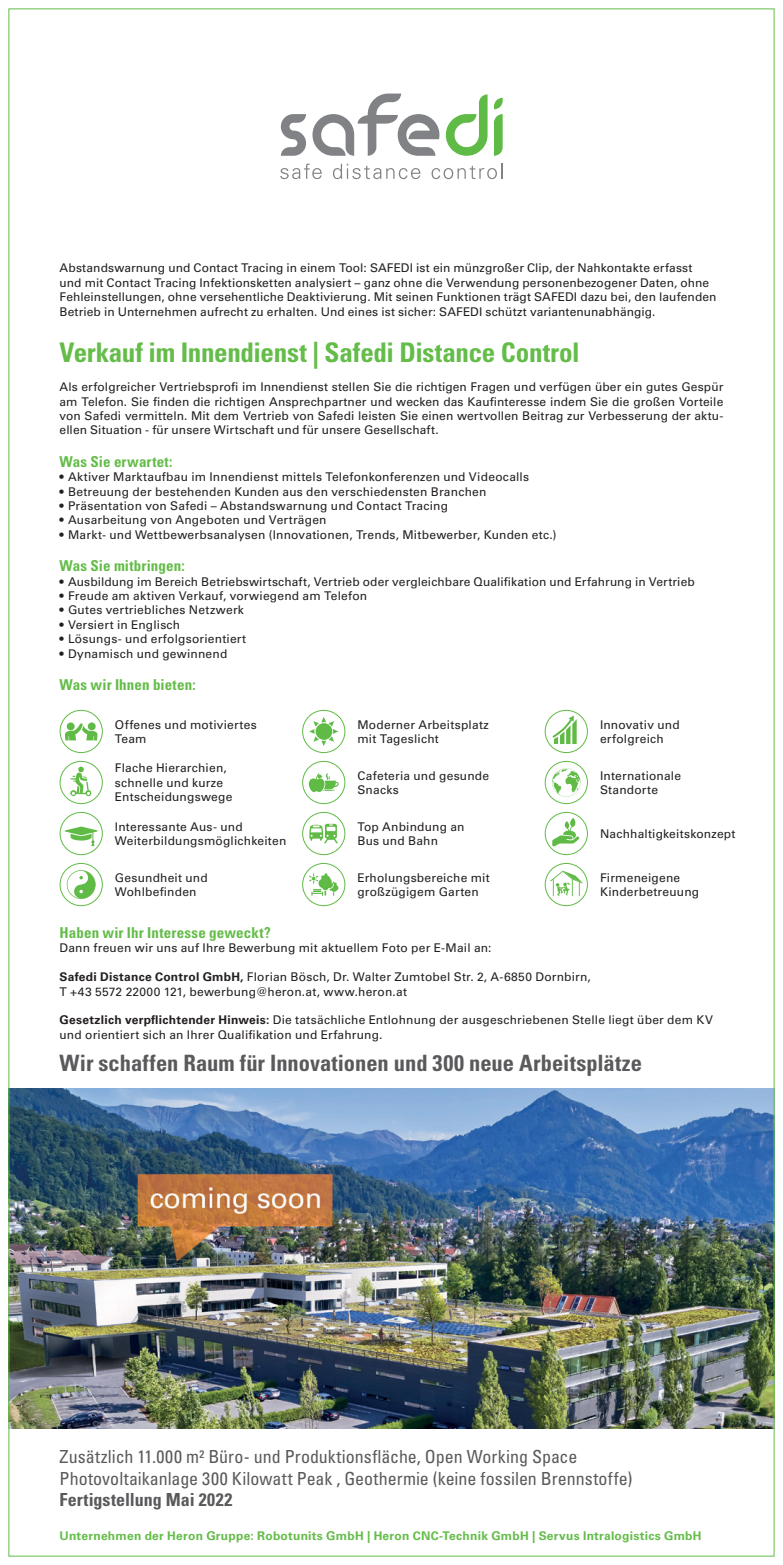
<style>
.page{position:relative;width:783px;height:1565px;background:#fff}
.page>*{position:absolute;margin:0;border:0;box-sizing:border-box;transform-origin:0 0}
.t1{font:700 condensed 27px "Univers LT Std";letter-spacing:-.01em;color:#64bc49}
.t2{font:700 condensed 22.5px "Univers LT Std";color:#5a5a5d}
.t3{font:condensed 18px/21.6px "Univers LT Std";color:#5a5a5d}
.t4{font:700 condensed 18px "Univers LT Std";letter-spacing:.005em;color:#5a5a5d}
.t5{font:700 condensed 15px "Univers LT Std";letter-spacing:.01em;color:#64bc49}
.t6{font:12px/14.4px "Univers LT Std";letter-spacing:.015em;color:#231f20}
.t7{font:700 12px "Univers LT Std";letter-spacing:.02em;color:#64bc49}
.s1{font-weight:700}
</style>
<div class="page">
<svg style="left:281px;top:114px;width:25px;height:42px"></svg>
<svg style="left:312px;top:94px;width:127px;height:62px"></svg>
<svg style="left:446px;top:94px;width:41px;height:62px"></svg>
<svg style="left:494px;top:98px;width:8px;height:58px"></svg>
<svg style="left:280px;top:164px;width:41px;height:15px"></svg>
<svg style="left:333px;top:164px;width:87px;height:15px"></svg>
<svg style="left:431px;top:164px;width:71px;height:15px"></svg>
<svg style="left:60px;top:710px;width:43px;height:43px"></svg>
<svg style="left:544px;top:863px;width:43px;height:43px"></svg>
<svg style="left:60px;top:812px;width:43px;height:43px"></svg>
<svg style="left:302px;top:710px;width:43px;height:43px"></svg>
<svg style="left:60px;top:863px;width:43px;height:43px"></svg>
<svg style="left:302px;top:812px;width:43px;height:43px"></svg>
<svg style="left:60px;top:761px;width:43px;height:43px"></svg>
<svg style="left:302px;top:863px;width:43px;height:43px"></svg>
<svg style="left:544px;top:812px;width:43px;height:43px"></svg>
<svg style="left:302px;top:761px;width:43px;height:43px"></svg>
<svg style="left:544px;top:710px;width:43px;height:43px"></svg>
<svg style="left:544px;top:761px;width:43px;height:43px"></svg>
<img style="left:11px;top:1089px;width:761px;height:340px">
<p class="t6" style="left:60px;top:261px;width:658px">Abstandswarnung und Contact Tracing in einem Tool: SAFEDI ist ein münzgroßer Clip, der Nahkontakte erfasst und mit Contact Tracing Infektionsketten analysiert – ganz ohne die Verwendung personenbezogener Daten, ohne Fehleinstellungen, ohne versehentliche Deaktivierung. Mit seinen Funktionen trägt SAFEDI dazu bei, den laufenden Betrieb in Unternehmen aufrecht zu erhalten. Und eines ist sicher: SAFEDI schützt variantenunabhängig.</p>
<h1 class="t1" style="left:60px;top:336px;width:521px">Verkauf im Innendienst | Safedi Distance Control</h1>
<p class="t6" style="left:60px;top:380px;width:665px;text-align:justify">Als erfolgreicher Vertriebsprofi im Innendienst stellen Sie die richtigen Fragen und verfügen über ein gutes Gespür am Telefon. Sie finden die richtigen Ansprechpartner und wecken das Kaufinteresse indem Sie die großen Vorteile von Safedi vermitteln. Mit dem Vertrieb von Safedi leisten Sie einen wertvollen Beitrag zur Verbesserung der aktu&shy;ellen Situation - für unsere Wirtschaft und für unsere Gesellschaft.</p>
<p class="t5" style="left:60px;top:452px;width:114px">Was Sie erwartet:</p>
<p class="t6" style="left:60px;top:470px;width:471px">• Aktiver Marktaufbau im Innendienst mittels Telefonkonferenzen und Videocalls</p>
<p class="t6" style="left:60px;top:484px;width:428px">• Betreuung der bestehenden Kunden aus den verschiedensten Branchen</p>
<p class="t6" style="left:60px;top:499px;width:390px">• Präsentation von Safedi – Abstandswarnung und Contact Tracing</p>
<p class="t6" style="left:60px;top:513px;width:268px">• Ausarbeitung von Angeboten und Verträgen</p>
<p class="t6" style="left:60px;top:527px;width:498px">• Markt- und Wettbewerbsanalysen (Innovationen, Trends, Mitbewerber, Kunden etc.)</p>
<p class="t5" style="left:60px;top:557px;width:127px">Was Sie mitbringen:</p>
<p class="t6" style="left:60px;top:574px;width:636px">• Ausbildung im Bereich Betriebswirtschaft, Vertrieb oder vergleichbare Qualifikation und Erfahrung in Vertrieb</p>
<p class="t6" style="left:60px;top:589px;width:309px">• Freude am aktiven Verkauf, vorwiegend am Telefon</p>
<p class="t6" style="left:60px;top:603px;width:186px">• Gutes vertriebliches Netzwerk</p>
<p class="t6" style="left:60px;top:617px;width:122px">• Versiert in Englisch</p>
<p class="t6" style="left:60px;top:632px;width:188px">• Lösungs- und erfolgsorientiert</p>
<p class="t6" style="left:60px;top:646px;width:169px">• Dynamisch und gewinnend</p>
<p class="t5" style="left:60px;top:675px;width:138px">Was wir Ihnen bieten:</p>
<p class="t6" style="left:115px;top:717px;width:143px">Offenes und motiviertes<br>Team</p>
<p class="t6" style="left:115px;top:761px;width:119px">Flache Hierarchien, schnelle und kurze<br>Entscheidungswege</p>
<p class="t6" style="left:357px;top:717px;width:133px">Moderner Arbeitsplatz mit Tageslicht</p>
<p class="t6" style="left:357px;top:768px;width:133px">Cafeteria und gesunde<br>Snacks</p>
<p class="t6" style="left:600px;top:717px;width:81px">Innovativ und erfolgreich</p>
<p class="t6" style="left:600px;top:768px;width:83px">Internationale<br>Standorte</p>
<p class="t6" style="left:115px;top:819px;width:173px">Interessante Aus- und<br>Weiterbildungsmöglichkeiten</p>
<p class="t6" style="left:357px;top:819px;width:109px">Top Anbindung an<br>Bus und Bahn</p>
<p class="t6" style="left:600px;top:826px;width:137px">Nachhaltigkeitskonzept</p>
<p class="t6" style="left:115px;top:870px;width:94px">Gesundheit und<br>Wohlbefinden</p>
<p class="t6" style="left:357px;top:870px;width:134px">Erholungsbereiche mit großzügigem Garten</p>
<p class="t6" style="left:600px;top:870px;width:101px">Firmeneigene<br>Kinderbetreuung</p>
<p class="t5" style="left:60px;top:923px;width:213px">Haben wir Ihr Interesse geweckt?</p>
<p class="t6" style="left:60px;top:941px;width:433px">Dann freuen wir uns auf Ihre Bewerbung mit aktuellem Foto per E-Mail an:</p>
<p class="t6" style="left:60px;top:970px;width:532px"><span class="s1">Safedi Distance Control GmbH,</span> Florian Bösch, Dr. Walter Zumtobel Str. 2, A-6850 Dornbirn,<br>T +43 5572 22000 121, bewerbung@heron.at, www.heron.at</p>
<p class="t6" style="left:60px;top:1013px;width:654px"><span class="s1">Gesetzlich verpflichtender Hinweis:</span> Die tatsächliche Entlohnung der ausgeschriebenen Stelle liegt über dem KV und orientiert sich an Ihrer Qualifikation und Erfahrung.</p>
<h2 class="t2" style="left:60px;top:1049px;width:583px">Wir schaffen Raum für Innovationen und 300 neue Arbeitsplätze</h2>
<h3 class="t3" style="left:60px;top:1446px;width:574px">Zusätzlich 11.000 m² Büro- und Produktionsfläche, Open Working Space<br>Photovoltaikanlage 300 Kilowatt Peak , Geothermie (keine fossilen Brennstoffe)</h3>
<h3 class="t4" style="left:60px;top:1489px;width:174px">Fertigstellung Mai 2022</h3>
<p class="t7" style="left:60px;top:1528px;width:643px">Unternehmen der Heron Gruppe: Robotunits GmbH | Heron CNC-Technik GmbH | Servus Intralogistics GmbH</p>
</div>
